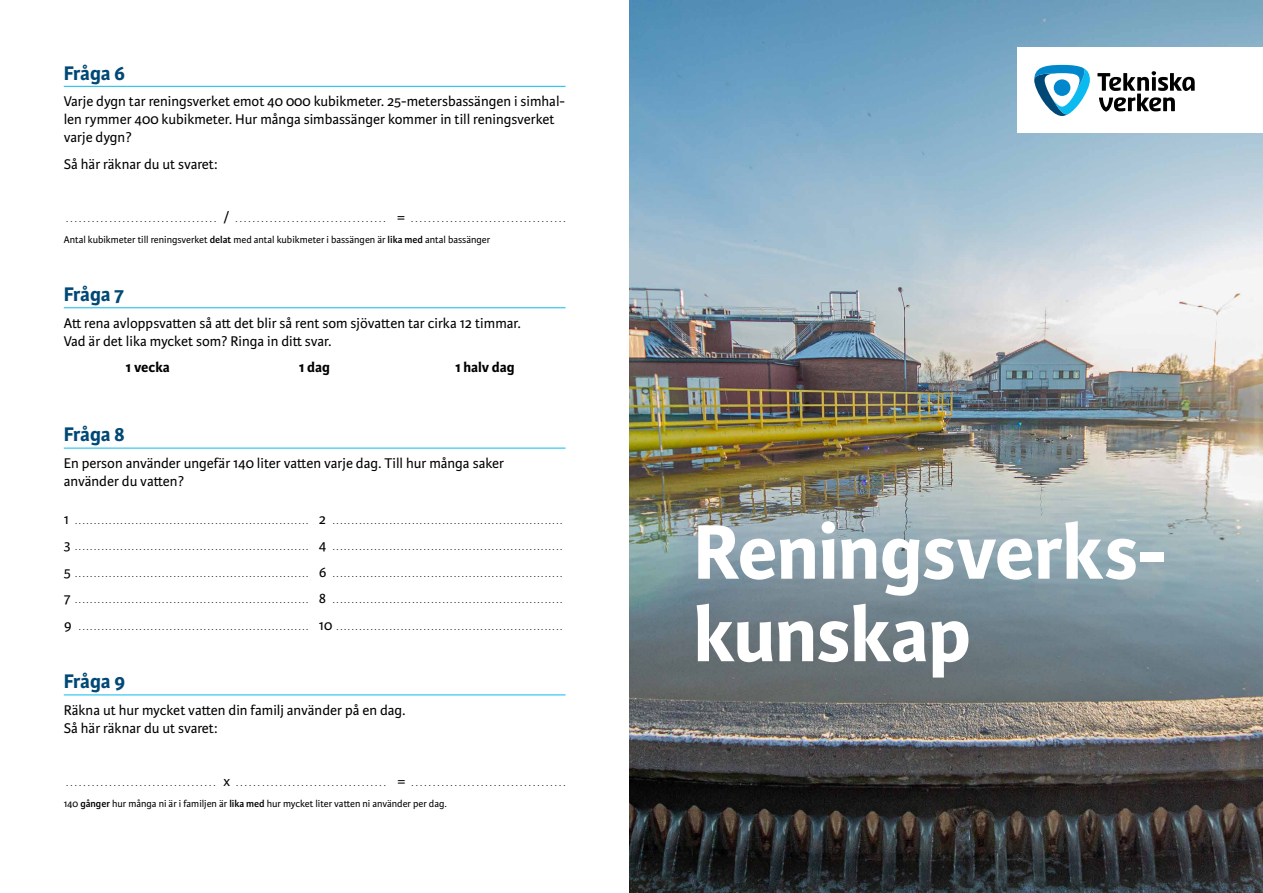
<style>
.page{position:relative;width:1263px;height:893px;background:#fff}
.page>*{position:absolute;margin:0;border:0;box-sizing:border-box;transform-origin:0 0}
.Rubrik_1{font:700 82.5px/82.5px "Karmina Sans";letter-spacing:-.01em;color:#fff}
.Rubrik_2{font:700 21px "Karmina Sans";letter-spacing:-.01em;color:#004876}
.Brödtext{font:15px/18px "Karmina Sans";color:#000}
.t1{font:700 15px "Karmina Sans";color:#000}
.t2{font:10.5px "Karmina Sans";color:#000}
.t3{font:9px "Karmina Sans";color:#000}
.s1{font-size:15px}
.s2{font-weight:600}
</style>
<div class="page">
<img style="left:629px;top:0;width:634px;height:893px">
<div style="left:1017px;top:48px;width:246px;height:85px;background:#fff"></div>
<svg style="left:1034px;top:65px;width:56px;height:51px"></svg>
<svg style="left:1097px;top:71px;width:98px;height:41px"></svg>
<hr style="left:64px;top:307px;width:502px;height:1px;background:#0bbbef">
<hr style="left:64px;top:448px;width:502px;height:1px;background:#0bbbef">
<hr style="left:64px;top:694px;width:502px;height:1px;background:#0bbbef">
<hr style="left:64px;top:86px;width:502px;height:1px;background:#0bbbef">
<p class="Rubrik_2" style="left:64px;top:61px;width:63px">Fråga 6</p>
<p class="Brödtext" style="left:64px;top:93px;width:503px">Varje dygn tar reningsverket emot 40 000 kubikmeter. 25-metersbassängen i simhal&shy;len rymmer 400 kubikmeter. Hur många simbassänger kommer in till reningsverket varje dygn?</p>
<p class="Brödtext" style="left:64px;top:155px;width:155px">Så här räknar du ut svaret:</p>
<p class="t3" style="left:66px;top:214px;width:501px">. . . . . . . . . . . . . . . . . . . . . . . . . . . . . . . . . . . <span class="s1">/</span> . . . . . . . . . . . . . . . . . . . . . . . . . . . . . . . . . . . <span class="s1">=</span> . . . . . . . . . . . . . . . . . . . . . . . . . . . . . . . . . . . .</p>
<p class="t2" style="left:64px;top:233px;width:428px">Antal kubikmeter till reningsverket <span class="s2">delat</span> med antal kubikmeter i bassängen är <span class="s2">lika med</span> antal bassänger</p>
<p class="Rubrik_2" style="left:64px;top:282px;width:62px">Fråga 7</p>
<p class="Brödtext" style="left:64px;top:314px;width:459px">Att rena avloppsvatten så att det blir så rent som sjövatten tar cirka 12 timmar.<br>Vad är det lika mycket som? Ringa in ditt svar.</p>
<p class="t1" style="left:126px;top:359px;width:46px">1 vecka</p>
<p class="t1" style="left:299px;top:359px;width:33px">1 dag</p>
<p class="t1" style="left:455px;top:359px;width:61px">1 halv dag</p>
<p class="Rubrik_2" style="left:64px;top:422px;width:63px">Fråga 8</p>
<p class="Brödtext" style="left:64px;top:454px;width:442px">En person använder ungefär 140 liter vatten varje dag. Till hur många saker använder du vatten?</p>
<p class="t3" style="left:64px;top:516px;width:13px"><span class="s1">1</span> ...............................................................</p>
<p class="t3" style="left:319px;top:516px;width:16px"><span class="s1">2</span> ..............................................................</p>
<p class="t3" style="left:64px;top:542px;width:14px"><span class="s1">3</span> ...............................................................</p>
<p class="t3" style="left:319px;top:542px;width:16px"><span class="s1">4</span> ..............................................................</p>
<p class="t3" style="left:64px;top:569px;width:14px"><span class="s1">5</span> ...............................................................</p>
<p class="t3" style="left:319px;top:569px;width:16px"><span class="s1">6</span> ..............................................................</p>
<p class="t3" style="left:64px;top:595px;width:14px"><span class="s1">7</span> ...............................................................</p>
<p class="t3" style="left:319px;top:595px;width:16px"><span class="s1">8</span> ..............................................................</p>
<p class="t3" style="left:64px;top:622px;width:17px"><span class="s1">9</span> ..............................................................</p>
<p class="t3" style="left:319px;top:622px;width:20px"><span class="s1">10</span> .............................................................</p>
<p class="Rubrik_2" style="left:64px;top:669px;width:63px">Fråga 9</p>
<p class="Brödtext" style="left:64px;top:701px;width:343px">Räkna ut hur mycket vatten din familj använder på en dag.<br>Så här räknar du ut svaret:</p>
<h3 class="Brödtext" style="left:223px;top:772px;width:8px">x</h3>
<h3 class="Brödtext" style="left:397px;top:772px;width:9px">=</h3>
<p class="t3" style="left:66px;top:778px;width:151px">. . . . . . . . . . . . . . . . . . . . . . . . . . . . . . . . . . .</p>
<p class="t3" style="left:236px;top:778px;width:151px">. . . . . . . . . . . . . . . . . . . . . . . . . . . . . . . . . . .</p>
<p class="t3" style="left:412px;top:778px;width:155px">. . . . . . . . . . . . . . . . . . . . . . . . . . . . . . . . . . . .</p>
<p class="t2" style="left:64px;top:797px;width:385px">140 <span class="s2">gånger</span> hur många ni är i familjen är <span class="s2">lika med</span> hur mycket liter vatten ni använder per dag.</p>
<p class="Rubrik_1" style="left:693px;top:512px;width:476px">Reningsverks&shy;kunskap</p>
</div>
